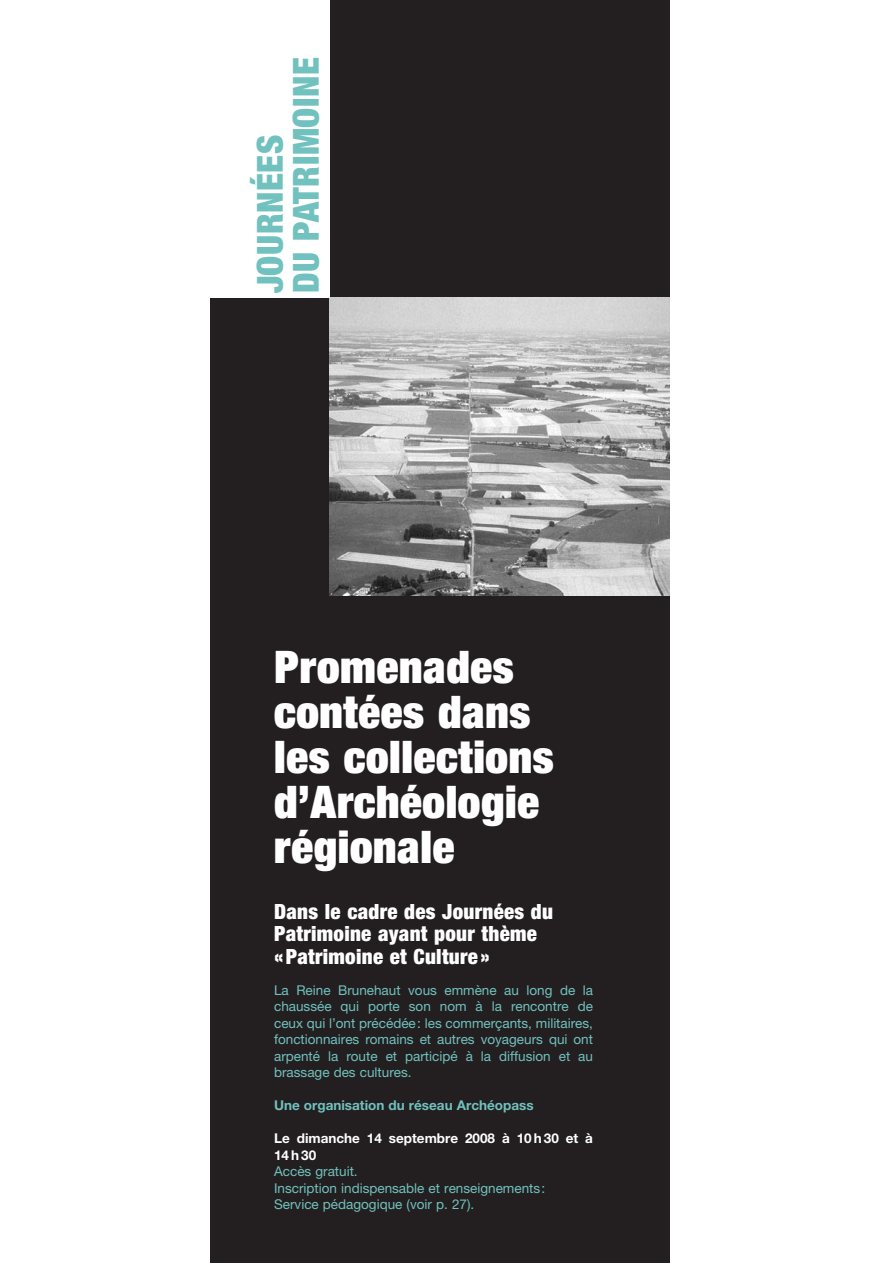
<style>
.page{position:relative;width:893px;height:1263px;background:#fff}
.page>*{position:absolute;margin:0;border:0;box-sizing:border-box;transform-origin:0 0}
.t1{font:900 expanded 45px/45px "Helvetica Neue";letter-spacing:.015em;color:#fff}
.t2{font:900 condensed 36px/36px "Helvetica Neue";letter-spacing:.015em;color:#71c1be}
.t3{font:900 condensed 21px/22.5px "Helvetica Neue";letter-spacing:.015em;color:#fff}
.t4{font:13.5px/16.5px "Helvetica Neue";color:#71c1be;text-align:justify}
.t5{font:700 13.5px/16.5px "Helvetica Neue";color:#fff}
.t6{font:700 13.5px "Helvetica Neue";color:#71c1be}
</style>
<div class="page">
<div style="left:210px;top:0;width:459px;height:1263px;background:#231f20"></div>
<img style="left:329px;top:298px;width:340px;height:297px">
<div style="left:210px;top:0;width:119px;height:298px;background:#fff"></div>
<h2 class="t2" style="left:255px;top:293px;width:238px;rotate:-90deg">JOURNÉES<br>DU PATRIMOINE</h2>
<h1 class="t1" style="left:274px;top:648px;width:281px">Promenades contées dans les collections d’Archéologie régionale</h1>
<h3 class="t3" style="left:274px;top:902px;width:280px">Dans le cadre des Journées du<br>Patrimoine ayant pour thème «Patrimoine et Culture»</h3>
<p class="t4" style="left:274px;top:983px;width:320px">La Reine Brunehaut vous emmène au long de la chaussée qui porte son nom à la rencontre de ceux qui l’ont précédée: les commerçants, militaires, fonctionnaires romains et autres voyageurs qui ont arpenté la route et participé à la diffusion et au brassage des cultures.</p>
<p class="t6" style="left:274px;top:1101px;width:261px">Une organisation du réseau Archéopass</p>
<p class="t5" style="left:274px;top:1131px;width:320px">Le dimanche 14 septembre 2008 à 10 h 30 et à<br>14h30</p>
<p class="t4" style="left:274px;top:1164px;width:273px;text-align:left">Accès gratuit.<br>Inscription indispensable et renseignements:<br>Service pédagogique (voir p. 27).</p>
</div>
